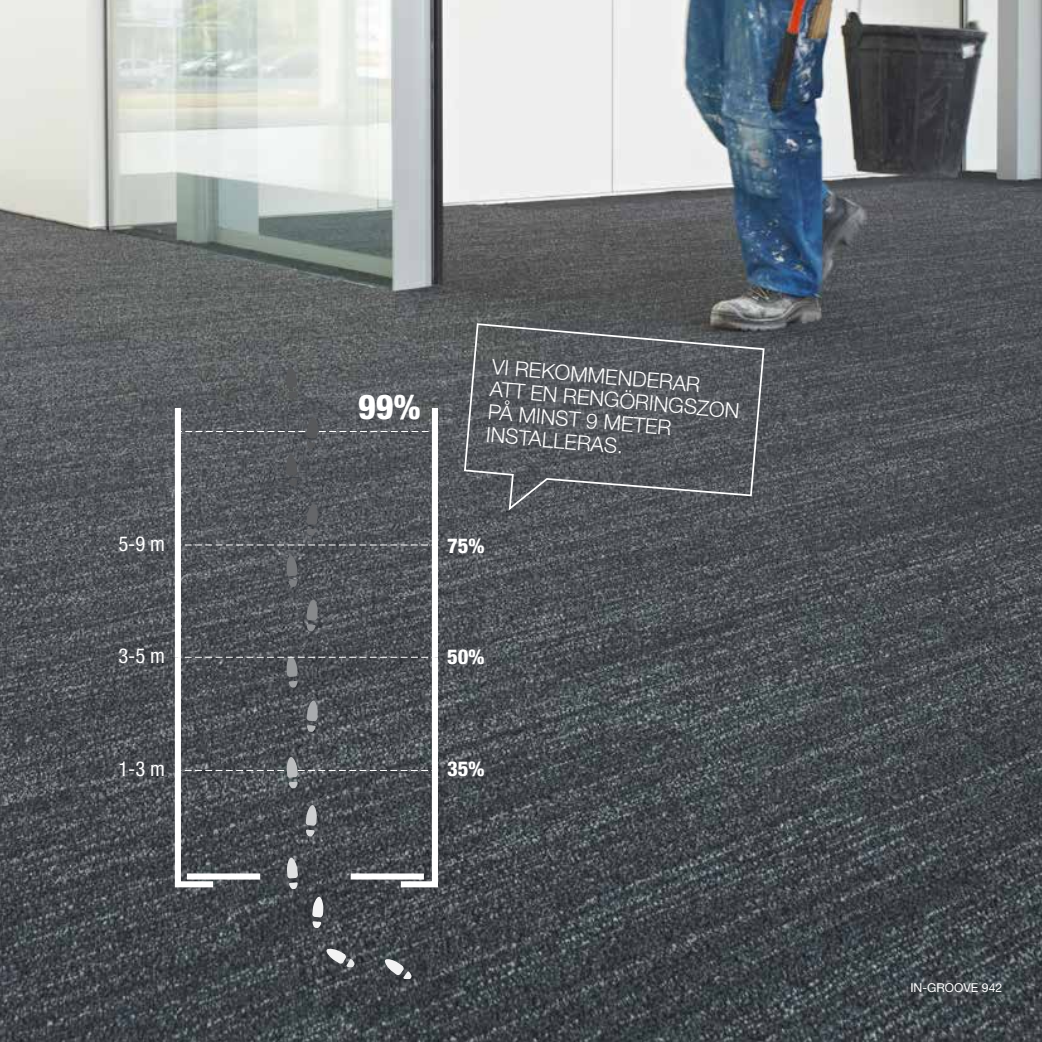
<style>
.page{position:relative;width:1042px;height:1042px;background:#fff}
.page>*{position:absolute;margin:0;border:0;box-sizing:border-box;transform-origin:0 0}
.t1{font:800 condensed 34.3px "Helvetica Neue LT Std";color:#fff}
.t2{font:300 21px/22.8px "Helvetica Neue LT Std";color:#fff}
.t3{font:condensed 20.65px "Helvetica Neue LT Std";color:#fff}
.t4{font:800 condensed 20.65px "Helvetica Neue LT Std";color:#fff}
.t5{font:12.25px "Helvetica Neue LT Std";color:#fff}
</style>
<div class="page">
<img style="left:0;top:0;width:1042px;height:1042px">
<div style="left:432px;top:543px;width:6px;height:114px;background:#fff"></div>
<div style="left:175px;top:543px;width:6px;height:114px;background:#fff"></div>
<div style="left:432px;top:408px;width:6px;height:137px;background:#fff"></div>
<div style="left:175px;top:408px;width:6px;height:137px;background:#fff"></div>
<div style="left:432px;top:657px;width:6px;height:114px;background:#fff"></div>
<div style="left:175px;top:657px;width:6px;height:114px;background:#fff"></div>
<svg style="left:312px;top:896px;width:12px;height:32px"></svg>
<svg style="left:325px;top:947px;width:30px;height:21px"></svg>
<svg style="left:383px;top:957px;width:29px;height:21px"></svg>
<svg style="left:306px;top:700px;width:12px;height:32px"></svg>
<svg style="left:286px;top:555px;width:11px;height:32px"></svg>
<svg style="left:306px;top:599px;width:12px;height:32px"></svg>
<svg style="left:286px;top:367px;width:11px;height:31px"></svg>
<svg style="left:181px;top:656px;width:254px;height:32px;background:#52555a"></svg>
<svg style="left:181px;top:544px;width:251px;height:1px"></svg>
<svg style="left:172px;top:757px;width:269px;height:133px;background:#5a5d61"></svg>
<svg style="left:306px;top:504px;width:12px;height:31px"></svg>
<svg style="left:181px;top:417px;width:251px;height:69px;background:#585b60"></svg>
<svg style="left:463px;top:322px;width:302px;height:190px;background:#5a5d61"></svg>
<p class="t3" style="left:118px;top:532px;width:48px">5-9 m</p>
<p class="t3" style="left:118px;top:644px;width:48px">3-5 m</p>
<h1 class="t1" style="left:358px;top:386px;width:64px">99%</h1>
<p class="t2" style="left:493px;top:354px;width:252px;rotate:5deg">VI REKOMMENDERAR<br>ATT EN RENGÖRINGSZON<br>PÅ MINST 9 METER<br>INSTALLERAS.</p>
<p class="t4" style="left:447px;top:533px;width:39px">75%</p>
<p class="t4" style="left:447px;top:644px;width:39px">50%</p>
<p class="t3" style="left:118px;top:756px;width:48px">1-3 m</p>
<p class="t4" style="left:447px;top:755px;width:39px">35%</p>
<p class="t5" style="left:910px;top:980px;width:93px">IN-GROOVE 942</p>
</div>
